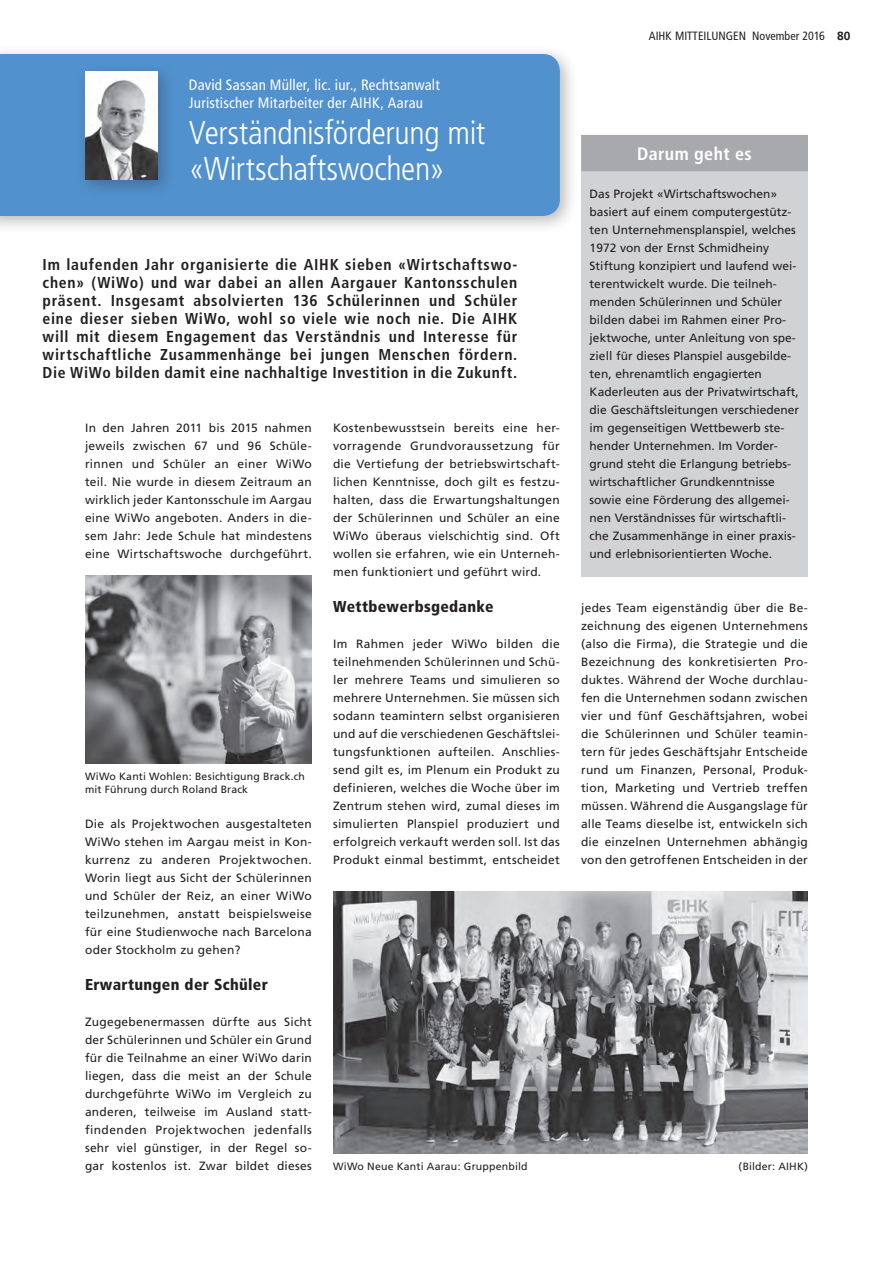
<style>
.page{position:relative;width:893px;height:1263px;background:#fff}
.page>*{position:absolute;margin:0;border:0;box-sizing:border-box;transform-origin:0 0}
.haupttitel{font:300 condensed 33px/36px "Frutiger";letter-spacing:-.01em;color:#fff}
.haupttitel_grau{font:700 condensed 18px "Frutiger";letter-spacing:.02em;color:#fff}
.lead__Abstand_nach{font:700 condensed 15.75px/18px "Frutiger";letter-spacing:.04em;color:#231f20;text-align:justify}
.zwischentitel{font:900 condensed 15.75px "Frutiger";letter-spacing:.02em;color:#231f20}
.autor{font:condensed 15px/18px "Frutiger";letter-spacing:.015em;color:#fff}
.fliesstext{font:12px/18px "Frutiger";letter-spacing:.02em;color:#231f20;text-align:justify}
.text_grau_abstand{font:12px/18px "Frutiger";color:#231f20}
.t1{font:condensed 12px "Frutiger";color:#231f20}
.legende{font:10.5px/12.6px "Frutiger";letter-spacing:.015em;color:#231f20}
.s1{font-family:"Frutiger LT45";font-weight:300;font-stretch:normal}
</style>
<div class="page">
<div style="left:0;top:44px;width:578px;height:191px;background:#231f20;opacity:.3"></div>
<div style="left:0;top:54px;width:560px;height:162px;background:#5191cd"></div>
<div style="left:581px;top:135px;width:227px;height:441px;background:#d1d2d4"></div>
<div style="left:581px;top:135px;width:227px;height:36px;background:#a8a9ad"></div>
<div style="left:75px;top:62px;width:101px;height:136px;background:#231f20;opacity:.3"></div>
<img style="left:85px;top:72px;width:73px;height:108px">
<img style="left:85px;top:575px;width:227px;height:188px">
<img style="left:333px;top:892px;width:475px;height:261px">
<p class="t1" style="left:649px;top:29px;width:203px">AIHK MITTEILUNGEN November 2016 <span class="s1">80</span></p>
<p class="autor" style="left:189px;top:76px;width:252px">David Sassan Müller, lic. iur., Rechtsanwalt<br>Juristischer Mitarbeiter der AIHK, Aarau</p>
<p class="haupttitel" style="left:189px;top:115px;width:298px">Verständnisförderung mit «Wirtschaftswochen»</p>
<p class="haupttitel_grau" style="left:637px;top:143px;width:116px">Darum geht es</p>
<p class="text_grau_abstand" style="left:590px;top:184px;width:211px">Das Projekt «Wirtschaftswochen» basiert auf einem computergestütz&shy;ten Unternehmensplanspiel, welches 1972 von der Ernst Schmidheiny Stiftung konzipiert und laufend wei&shy;terentwickelt wurde. Die teilneh&shy;menden Schülerinnen und Schüler bilden dabei im Rahmen einer Pro&shy;jektwoche, unter Anleitung von spe&shy;ziell für dieses Planspiel ausgebilde&shy;ten, ehrenamtlich engagierten Kaderleuten aus der Privatwirtschaft, die Geschäftsleitungen verschiedener im gegenseitigen Wettbewerb ste&shy;hender Unternehmen. Im Vorder&shy;grund steht die Erlangung betriebs&shy;wirtschaftlicher Grundkenntnisse sowie eine Förderung des allgemei&shy;nen Verständnisses für wirtschaftli&shy;che Zusammenhänge in einer praxis&shy;und erlebnisorientierten Woche.</p>
<p class="lead__Abstand_nach" style="left:43px;top:256px;width:476px">Im laufenden Jahr organisierte die AIHK sieben «Wirtschaftswo&shy;chen» (WiWo) und war dabei an allen Aargauer Kantonsschulen präsent. Insgesamt absolvierten 136 Schülerinnen und Schüler eine dieser sieben WiWo, wohl so viele wie noch nie. Die AIHK will mit diesem Engagement das Verständnis und Interesse für wirtschaftliche Zusammenhänge bei jungen Menschen fördern.<br>Die WiWo bilden damit eine nachhaltige Investition in die Zukunft.</p>
<p class="fliesstext" style="left:85px;top:419px;width:228px">In den Jahren 2011 bis 2015 nahmen jeweils zwischen 67 und 96 Schüle&shy;rinnen und Schüler an einer WiWo teil. Nie wurde in diesem Zeitraum an wirklich jeder Kantonsschule im Aargau eine WiWo angeboten. Anders in die&shy;sem Jahr: Jede Schule hat mindestens eine Wirtschaftswoche durchgeführt.</p>
<p class="fliesstext" style="left:333px;top:419px;width:228px">Kostenbewusstsein bereits eine her&shy;vorragende Grundvoraussetzung für die Vertiefung der betriebswirtschaft&shy;lichen Kenntnisse, doch gilt es festzu&shy;halten, dass die Erwartungshaltungen der Schülerinnen und Schüler an eine WiWo überaus vielschichtig sind. Oft wollen sie erfahren, wie ein Unterneh&shy;men funktioniert und geführt wird.</p>
<p class="zwischentitel" style="left:333px;top:597px;width:162px">Wettbewerbsgedanke</p>
<p class="fliesstext" style="left:333px;top:635px;width:228px">Im Rahmen jeder WiWo bilden die teilnehmenden Schülerinnen und Schü&shy;ler mehrere Teams und simulieren so mehrere Unternehmen. Sie müssen sich sodann teamintern selbst organisieren und auf die verschiedenen Geschäftslei&shy;tungsfunktionen aufteilen. Anschlies&shy;send gilt es, im Plenum ein Produkt zu definieren, welches die Woche über im Zentrum stehen wird, zumal dieses im simulierten Planspiel produziert und erfolgreich verkauft werden soll. Ist das Produkt einmal bestimmt, entscheidet</p>
<p class="fliesstext" style="left:581px;top:599px;width:228px">jedes Team eigenständig über die Be&shy;zeichnung des eigenen Unternehmens (also die Firma), die Strategie und die Bezeichnung des konkretisierten Pro&shy;duktes. Während der Woche durchlau&shy;fen die Unternehmen sodann zwischen vier und fünf Geschäftsjahren, wobei die Schülerinnen und Schüler teamin&shy;tern für jedes Geschäftsjahr Entscheide rund um Finanzen, Personal, Produk&shy;tion, Marketing und Vertrieb treffen müssen. Während die Ausgangslage für alle Teams dieselbe ist, entwickeln sich die einzelnen Unternehmen abhängig von den getroffenen Entscheiden in der</p>
<p class="legende" style="left:85px;top:770px;width:221px">WiWo Kanti Wohlen: Besichtigung Brack.ch mit Führung durch Roland Brack</p>
<p class="fliesstext" style="left:85px;top:815px;width:228px">Die als Projektwochen ausgestalteten WiWo stehen im Aargau meist in Kon&shy;kurrenz zu anderen Projektwochen.<br>Worin liegt aus Sicht der Schülerinnen und Schüler der Reiz, an einer WiWo teilzunehmen, anstatt beispielsweise für eine Studienwoche nach Barcelona oder Stockholm zu gehen?</p>
<p class="zwischentitel" style="left:85px;top:975px;width:184px">Erwartungen der Schüler</p>
<p class="fliesstext" style="left:85px;top:1013px;width:228px">Zugegebenermassen dürfte aus Sicht der Schülerinnen und Schüler ein Grund für die Teilnahme an einer WiWo darin liegen, dass die meist an der Schule durchgeführte WiWo im Vergleich zu anderen, teilweise im Ausland statt&shy;findenden Projektwochen jedenfalls sehr viel günstiger, in der Regel so&shy;gar kostenlos ist. Zwar bildet dieses</p>
<p class="legende" style="left:333px;top:1160px;width:196px">WiWo Neue Kanti Aarau: Gruppenbild</p>
<p class="legende" style="left:739px;top:1160px;width:71px">(Bilder: AIHK)</p>
</div>
